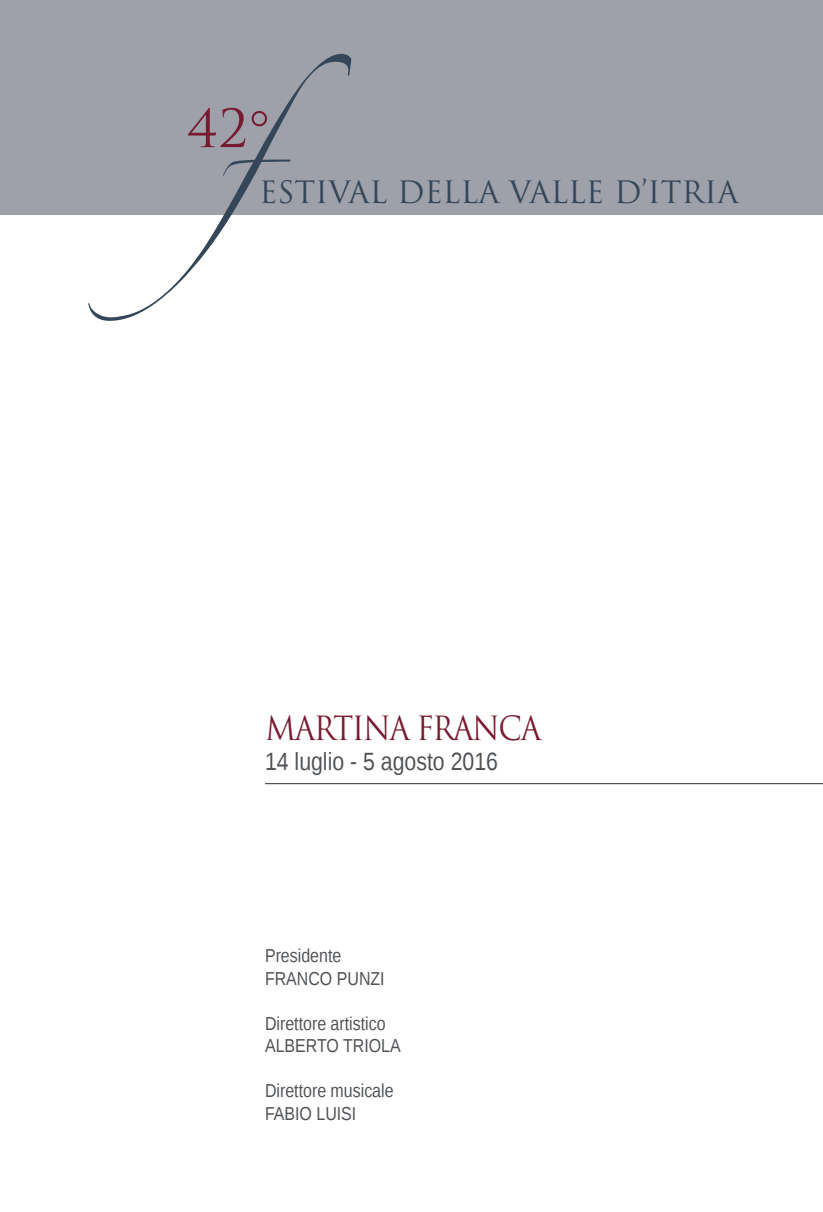
<style>
.page{position:relative;width:823px;height:1212px;background:#fff}
.page>*{position:absolute;margin:0;border:0;box-sizing:border-box;transform-origin:0 0}
.t1{font:51.25px "Trajan";color:#781a30}
.t2{font:32.5px "Trajan";letter-spacing:-.05em;color:#781a30;scale:.9 1}
.t3{font:30px "Trajan";color:#344658}
.t4{font:25px "Liberation Sans";color:#505356;scale:.85 1}
.t5{font:18.75px/22.5px "Liberation Sans";color:#505356;scale:.85 1}
.s1{font-family:"Helvetica";font-weight:300}
</style>
<div class="page">
<hr style="left:265px;top:783px;width:557px;height:1px;background:#505356">
<div style="left:0;top:0;width:822px;height:214px;background:#9ea0aa"></div>
<svg style="left:88px;top:54px;width:263px;height:267px"></svg>
<h1 class="t1" style="left:186px;top:98px;width:85px">42<span class="s1">°</span></h1>
<h3 class="t3" style="left:259px;top:174px;width:480px">ESTIVAL DELLA VALLE D’ITRIA</h3>
<h2 class="t2" style="left:265px;top:709px;width:308px">MARTINA FRANCA</h2>
<h3 class="t4" style="left:265px;top:747px;width:275px">14 luglio - 5 agosto 2016</h3>
<p class="t5" style="left:265px;top:945px;width:142px">Presidente<br>FRANCO PUNZI</p>
<p class="t5" style="left:265px;top:1013px;width:161px">Direttore artistico<br>ALBERTO TRIOLA</p>
<p class="t5" style="left:265px;top:1080px;width:153px">Direttore musicale<br>FABIO LUISI</p>
</div>
